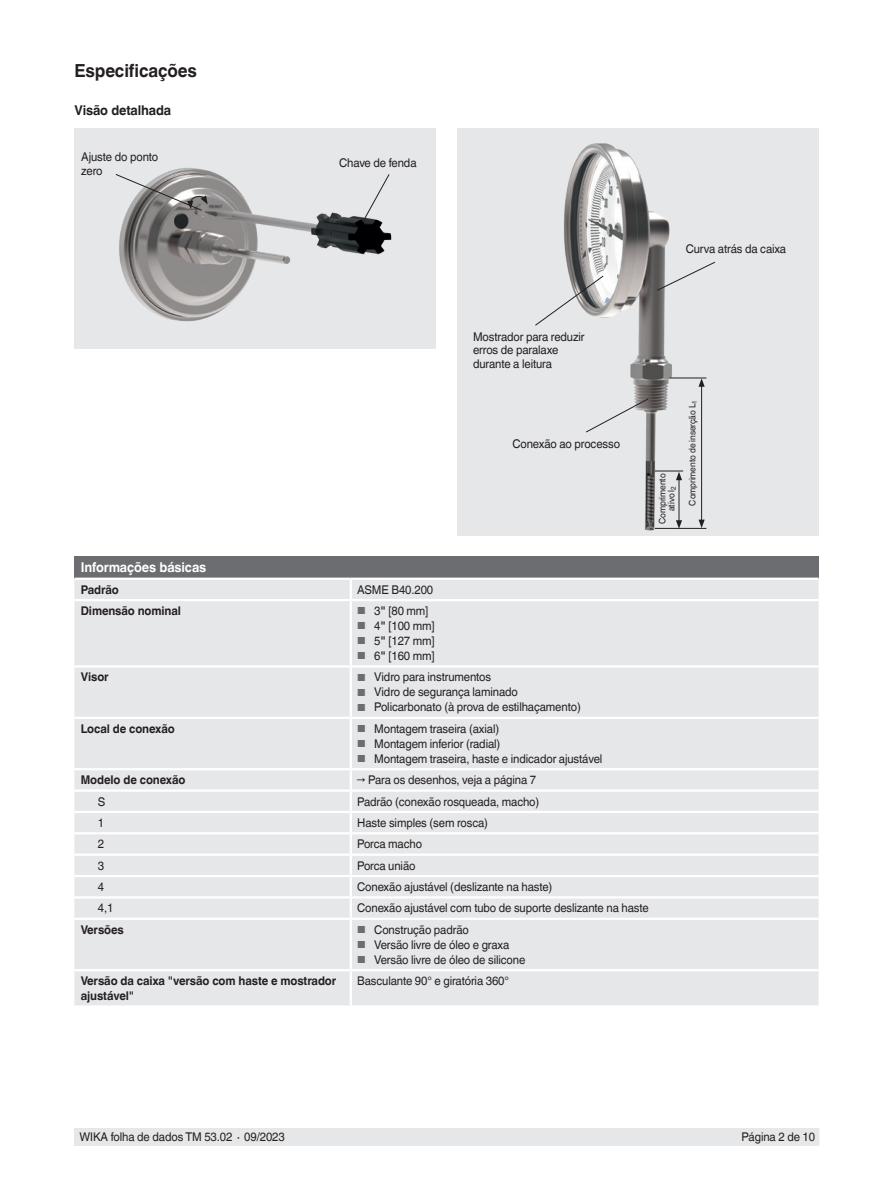
<style>
.page{position:relative;width:893px;height:1188px;background:#fff}
.page>*{position:absolute;margin:0;border:0;box-sizing:border-box;transform-origin:0 0}
.t1{font:700 18px "Helvetica World";letter-spacing:-.01em;color:#231f20;scale:.95 1}
.t2{font:700 13.5px "Helvetica World";letter-spacing:-.01em;color:#fff;scale:.95 1}
.t3{font:700 13.5px "Helvetica World";letter-spacing:-.01em;color:#231f20;scale:.95 1}
.t4{font:12px/13.5px "Helvetica World";letter-spacing:-.01em;color:#231f20;scale:.95 1}
.t5{font:700 12px/15px "Helvetica World";letter-spacing:-.01em;color:#231f20;scale:.95 1}
.t6{font:9px/9px "Helvetica World";letter-spacing:-.01em;color:#231f20;text-align:center;scale:.95 1}
.s1{font-size:10.2px;color:#6c6d70}
.s2{font-weight:700}
</style>
<div class="page">
<div style="left:75px;top:1128px;width:744px;height:17px;background:#e6e7e9"></div>
<div style="left:74px;top:556px;width:745px;height:23px;background:#6c6d70"></div>
<div style="left:74px;top:580px;width:745px;height:425px;background:#e6e7e9"></div>
<hr style="left:74px;top:665px;width:277px;height:3px;background:#fff">
<hr style="left:351px;top:665px;width:468px;height:3px;background:#fff">
<hr style="left:350px;top:668px;width:2px;height:49px;background:#fff">
<hr style="left:350px;top:971px;width:2px;height:34px;background:#fff">
<hr style="left:74px;top:599px;width:277px;height:2px;background:#fff">
<hr style="left:74px;top:918px;width:277px;height:2px;background:#fff">
<hr style="left:74px;top:969px;width:277px;height:2px;background:#fff">
<svg style="left:350px;top:580px;width:2px;height:19px"></svg>
<hr style="left:351px;top:599px;width:468px;height:2px;background:#fff">
<hr style="left:350px;top:601px;width:2px;height:64px;background:#fff">
<hr style="left:351px;top:918px;width:468px;height:2px;background:#fff">
<hr style="left:350px;top:920px;width:2px;height:49px;background:#fff">
<hr style="left:351px;top:969px;width:468px;height:2px;background:#fff">
<hr style="left:74px;top:578px;width:277px;height:2px;background:#fff">
<hr style="left:351px;top:578px;width:468px;height:2px;background:#fff">
<hr style="left:74px;top:811px;width:277px;height:2px;background:#fff">
<hr style="left:74px;top:832px;width:277px;height:2px;background:#fff">
<hr style="left:74px;top:854px;width:277px;height:2px;background:#fff">
<hr style="left:74px;top:875px;width:277px;height:2px;background:#fff">
<hr style="left:74px;top:896px;width:277px;height:3px;background:#fff">
<hr style="left:74px;top:717px;width:277px;height:2px;background:#fff">
<hr style="left:351px;top:768px;width:468px;height:2px;background:#fff">
<hr style="left:74px;top:768px;width:277px;height:2px;background:#fff">
<hr style="left:74px;top:789px;width:277px;height:3px;background:#fff">
<hr style="left:351px;top:789px;width:468px;height:3px;background:#fff">
<hr style="left:351px;top:811px;width:468px;height:2px;background:#fff">
<svg style="left:350px;top:770px;width:2px;height:62px"></svg>
<hr style="left:351px;top:832px;width:468px;height:2px;background:#fff">
<hr style="left:350px;top:834px;width:2px;height:20px;background:#fff">
<hr style="left:351px;top:854px;width:468px;height:2px;background:#fff">
<hr style="left:351px;top:875px;width:468px;height:2px;background:#fff">
<svg style="left:350px;top:856px;width:2px;height:62px"></svg>
<hr style="left:351px;top:896px;width:468px;height:3px;background:#fff">
<hr style="left:351px;top:717px;width:468px;height:2px;background:#fff">
<hr style="left:350px;top:719px;width:2px;height:49px;background:#fff">
<div style="left:74px;top:128px;width:362px;height:221px;background:#e6e7e9"></div>
<div style="left:457px;top:128px;width:362px;height:408px;background:#e6e7e9"></div>
<img style="left:119px;top:168px;width:273px;height:154px">
<svg style="left:115px;top:173px;width:93px;height:38px"></svg>
<img style="left:564px;top:143px;width:135px;height:388px">
<hr style="left:655px;top:528px;width:51px;height:1px;background:#231f20">
<hr style="left:669px;top:378px;width:37px;height:1px;background:#231f20">
<hr style="left:679px;top:478px;width:1px;height:45px;background:#231f20">
<svg style="left:655px;top:471px;width:28px;height:9px"></svg>
<svg style="left:676px;top:520px;width:6px;height:9px"></svg>
<hr style="left:701px;top:384px;width:1px;height:138px;background:#231f20">
<svg style="left:698px;top:378px;width:7px;height:9px"></svg>
<svg style="left:698px;top:520px;width:7px;height:8px"></svg>
<svg style="left:363px;top:173px;width:27px;height:49px"></svg>
<svg style="left:656px;top:261px;width:59px;height:30px"></svg>
<svg style="left:535px;top:275px;width:69px;height:51px"></svg>
<svg style="left:585px;top:398px;width:64px;height:35px"></svg>
<h1 class="t1" style="left:74px;top:60px;width:130px">Especificações</h1>
<p class="t3" style="left:74px;top:102px;width:103px">Visão detalhada</p>
<p class="t4" style="left:81px;top:151px;width:83px">Ajuste do ponto zero</p>
<p class="t4" style="left:339px;top:156px;width:83px">Chave de fenda</p>
<p class="t4" style="left:686px;top:242px;width:107px">Curva atrás da caixa</p>
<p class="t4" style="left:473px;top:330px;width:119px">Mostrador para reduzir erros de paralaxe durante a leitura</p>
<p class="t4" style="left:512px;top:437px;width:115px">Conexão ao processo</p>
<p class="t6" style="left:658px;top:524px;width:55px;rotate:-90deg">Comprimento ativo l<sub>2</sub></p>
<p class="t6" style="left:688px;top:506px;width:113px;rotate:-90deg">Comprimento de inserção L<sub>1</sub></p>
<p class="t2" style="left:81px;top:560px;width:134px">Informações básicas</p>
<p class="t5" style="left:81px;top:582px;width:42px">Padrão</p>
<p class="t4" style="left:357px;top:583px;width:82px">ASME B40.200</p>
<p class="t5" style="left:81px;top:603px;width:107px">Dimensão nominal</p>
<p class="t4" style="left:357px;top:604px;width:76px"><span class="s1">■</span> 3<span class="s2">"</span> [80 mm]</p>
<p class="t4" style="left:357px;top:619px;width:83px"><span class="s1">■</span> 4<span class="s2">"</span> [100 mm]</p>
<p class="t4" style="left:357px;top:634px;width:83px"><span class="s1">■</span> 5<span class="s2">"</span> [127 mm]</p>
<p class="t4" style="left:357px;top:649px;width:83px"><span class="s1">■</span> 6<span class="s2">"</span> [160 mm]</p>
<p class="t5" style="left:81px;top:670px;width:31px">Visor</p>
<p class="t4" style="left:357px;top:671px;width:143px"><span class="s1">■</span> Vidro para instrumentos</p>
<p class="t4" style="left:357px;top:686px;width:171px"><span class="s1">■</span> Vidro de segurança laminado</p>
<p class="t4" style="left:357px;top:701px;width:237px"><span class="s1">■</span> Policarbonato (à prova de estilhaçamento)</p>
<p class="t5" style="left:81px;top:721px;width:100px">Local de conexão</p>
<p class="t4" style="left:357px;top:722px;width:151px"><span class="s1">■</span> Montagem traseira (axial)</p>
<p class="t4" style="left:357px;top:737px;width:152px"><span class="s1">■</span> Montagem inferior (radial)</p>
<p class="t4" style="left:357px;top:752px;width:260px"><span class="s1">■</span> Montagem traseira, haste e indicador ajustável</p>
<p class="t5" style="left:81px;top:773px;width:112px">Modelo de conexão</p>
<p class="t4" style="left:357px;top:773px;width:190px">→ Para os desenhos, veja a página 7</p>
<p class="t4" style="left:98px;top:795px;width:9px">S</p>
<p class="t4" style="left:357px;top:795px;width:193px">Padrão (conexão rosqueada, macho)</p>
<p class="t4" style="left:98px;top:816px;width:8px">1</p>
<p class="t4" style="left:357px;top:816px;width:139px">Haste simples (sem rosca)</p>
<p class="t4" style="left:98px;top:837px;width:8px">2</p>
<p class="t4" style="left:357px;top:837px;width:70px">Porca macho</p>
<p class="t4" style="left:98px;top:859px;width:8px">3</p>
<p class="t4" style="left:357px;top:859px;width:63px">Porca união</p>
<p class="t4" style="left:98px;top:880px;width:8px">4</p>
<p class="t4" style="left:357px;top:880px;width:207px">Conexão ajustável (deslizante na haste)</p>
<p class="t4" style="left:98px;top:902px;width:18px">4,1</p>
<p class="t4" style="left:357px;top:902px;width:308px">Conexão ajustável com tubo de suporte deslizante na haste</p>
<p class="t5" style="left:81px;top:922px;width:47px">Versões</p>
<p class="t4" style="left:357px;top:923px;width:119px"><span class="s1">■</span> Construção padrão</p>
<p class="t4" style="left:357px;top:938px;width:162px"><span class="s1">■</span> Versão livre de óleo e graxa</p>
<p class="t4" style="left:357px;top:953px;width:179px"><span class="s1">■</span> Versão livre de óleo de silicone</p>
<p class="t5" style="left:81px;top:974px;width:271px">Versão da caixa "versão com haste e mostrador ajustável"</p>
<p class="t4" style="left:357px;top:974px;width:161px">Basculante 90° e giratória 360°</p>
<p class="t4" style="left:80px;top:1130px;width:218px">WIKA folha de dados TM 53.02 ∙ 09/2023</p>
<p class="t4" style="left:741px;top:1130px;width:79px">Página 2 de 10</p>
</div>
